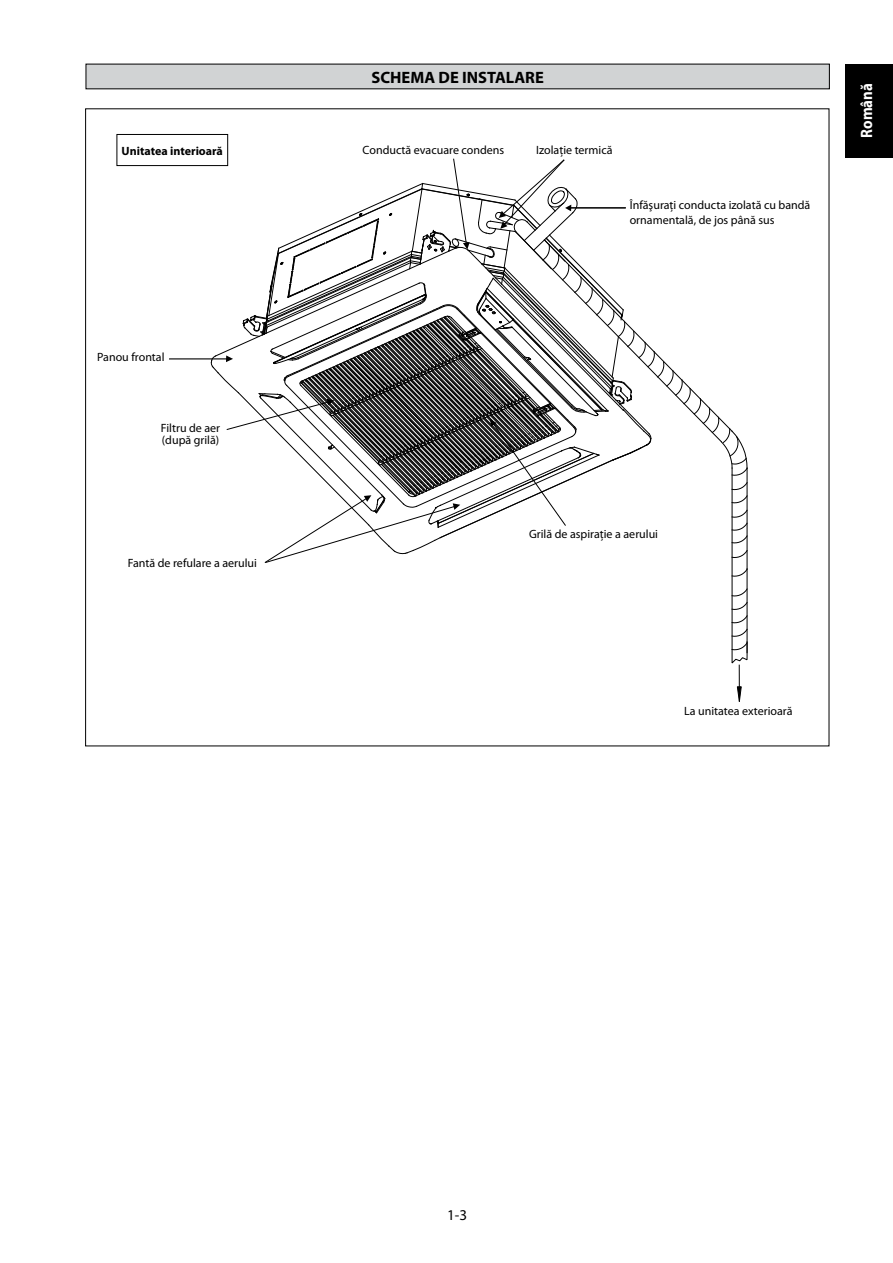
<style>
.page{position:relative;width:893px;height:1263px;background:#fff}
.page>*{position:absolute;margin:0;border:0;box-sizing:border-box;transform-origin:0 0}
.t1{font:700 16.5px "Myriad Pro";color:#000}
.t2{font:700 16.5px "Myriad Pro";color:#fff;scale:.9 1}
.t3{font:15px "Myriad Pro";color:#000}
.t4{font:12px/14.4px "Myriad Pro";color:#000}
.t5{font:700 12px "Myriad Pro";color:#000}
</style>
<div class="page">
<div style="left:845px;top:64px;width:48px;height:93px;background:#000"></div>
<div style="left:86px;top:64px;width:743px;height:25px;background:#d1d3d4"></div>
<svg style="left:737px;top:686px;width:5px;height:16px"></svg>
<hr style="left:739px;top:665px;width:1px;height:36px;background:#000">
<svg style="left:211px;top:158px;width:537px;height:506px"></svg>
<hr style="left:170px;top:359px;width:58px;height:1px;background:#000">
<div style="left:117px;top:134px;width:111px;height:32px;border:1px solid #000"></div>
<p class="t5" style="left:122px;top:144px;width:103px">Unitatea interioară</p>
<p class="t4" style="left:97px;top:350px;width:69px">Panou frontal</p>
<p class="t4" style="left:161px;top:423px;width:61px;line-height:12px">Filtru de aer (după grilă)</p>
<p class="t4" style="left:128px;top:555px;width:131px">Fantă de refulare a aerului</p>
<h1 class="t1" style="left:371px;top:68px;width:174px">SCHEMA DE INSTALARE</h1>
<p class="t4" style="left:363px;top:143px;width:143px">Conductă evacuare condens</p>
<p class="t4" style="left:536px;top:143px;width:78px">Izolaţie termică</p>
<p class="t4" style="left:630px;top:198px;width:182px">Înfăşuraţi conducta izolată cu bandă ornamentală, de jos până sus</p>
<h1 class="t2" style="left:857px;top:138px;width:62px;rotate:-90deg">Română</h1>
<p class="t4" style="left:529px;top:527px;width:131px">Grilă de aspiraţie a aerului</p>
<p class="t4" style="left:684px;top:704px;width:110px">La unitatea exterioară</p>
<p class="t3" style="left:447px;top:1207px;width:21px">1-3</p>
</div>
